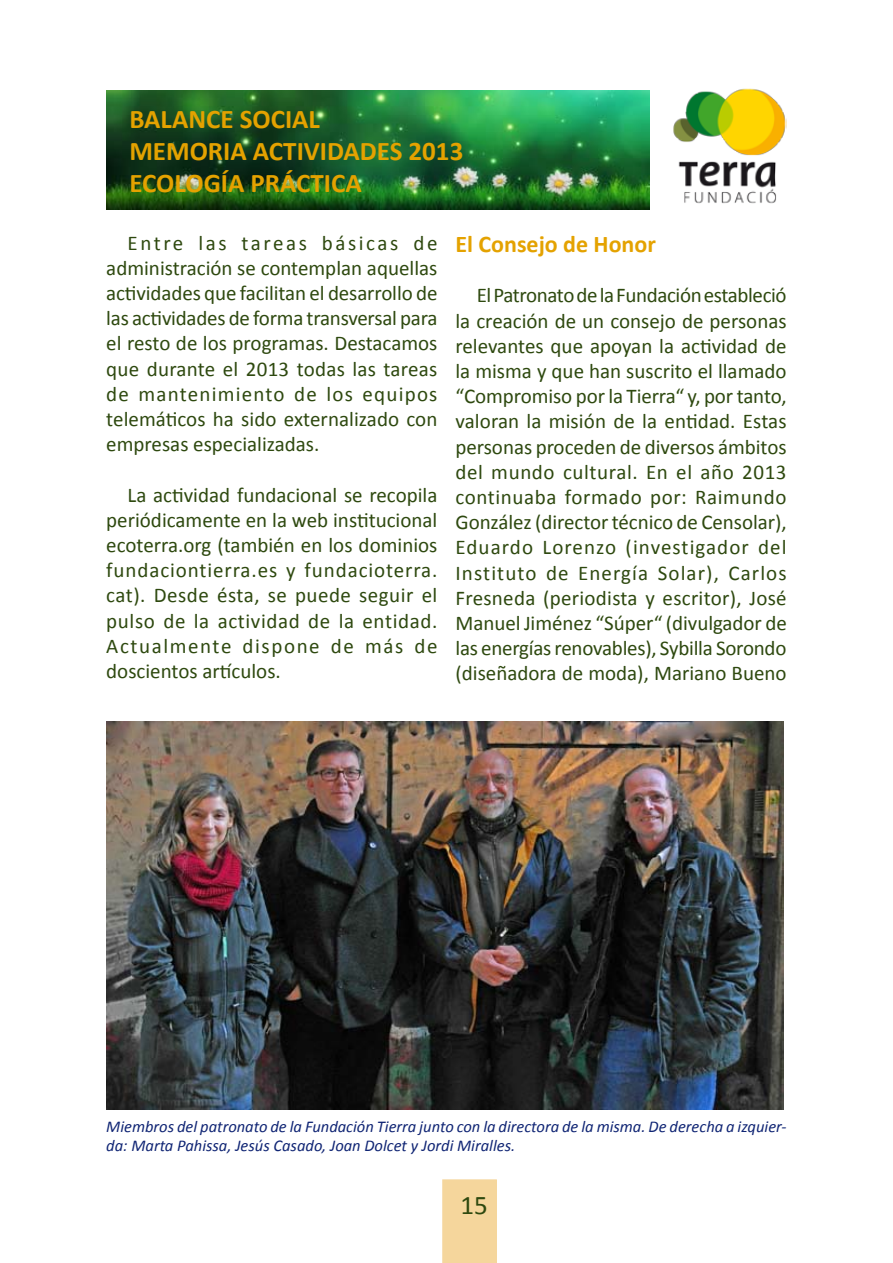
<style>
.page{position:relative;width:893px;height:1263px;background:#fff}
.page>*{position:absolute;margin:0;border:0;box-sizing:border-box;transform-origin:0 0}
.t1{font:700 27px/32.4px "Calibri";color:#e4a200}
.t2{font:27px "Calibri";color:#2e490f}
.t3{font:700 24px "Calibri";color:#e4a200}
.t4{font:21px/25.2px "Calibri";color:#2e490f;text-align:justify}
.t5{font:italic 16.5px/19.8px "Calibri";color:#102574}
</style>
<div class="page">
<img style="left:106px;top:91px;width:544px;height:118px">
<div style="left:443px;top:1180px;width:53px;height:82px;background:#f5d69c"></div>
<div style="left:442px;top:1179px;width:55px;height:84px;border:2px solid #f5d69c"></div>
<img style="left:673px;top:88px;width:114px;height:116px">
<img style="left:106px;top:721px;width:677px;height:388px">
<p class="t1" style="left:129px;top:102px;width:335px">BALANCE SOCIAL<br>MEMORIA ACTIVIDADES 2013<br>ECOLOGÍA PRÁCTICA</p>
<p class="t4" style="left:106px;top:230px;width:333px;text-indent:21px">Entre las tareas básicas de administración se contemplan aquellas actividades que facilitan el desarrollo de las actividades de forma transversal para el resto de los programas. Destacamos que durante el 2013 todas las tareas de mantenimiento de los equipos telemáticos ha sido externalizado con empresas especializadas.</p>
<p class="t4" style="left:106px;top:482px;width:333px;text-indent:21px">La actividad fundacional se recopila periódicamente en la web institucional ecoterra.org (también en los dominios fundaciontierra.es y fundacioterra. cat). Desde ésta, se puede seguir el pulso de la actividad de la entidad.<br>Actualmente dispone de más de doscientos artículos.</p>
<p class="t3" style="left:455px;top:229px;width:202px">El Consejo de Honor</p>
<p class="t4" style="left:455px;top:283px;width:333px;text-indent:21px">El Patronato de la Fundación estableció la creación de un consejo de personas relevantes que apoyan la actividad de la misma y que han suscrito el llamado “Compromiso por la Tierra“ y, por tanto, valoran la misión de la entidad. Estas personas proceden de diversos ámbitos del mundo cultural. En el año 2013 continuaba formado por: Raimundo González (director técnico de Censolar), Eduardo Lorenzo (investigador del Instituto de Energía Solar), Carlos Fresneda (periodista y escritor), José Manuel Jiménez “Súper“ (divulgador de las energías renovables), Sybilla Sorondo (diseñadora de moda), Mariano Bueno</p>
<p class="t5" style="left:106px;top:1115px;width:682px">Miembros del patronato de la Fundación Tierra junto con la directora de la misma. De derecha a izquier&shy;da: Marta Pahissa, Jesús Casado, Joan Dolcet y Jordi Miralles.</p>
<p class="t2" style="left:461px;top:1188px;width:29px">15</p>
</div>
